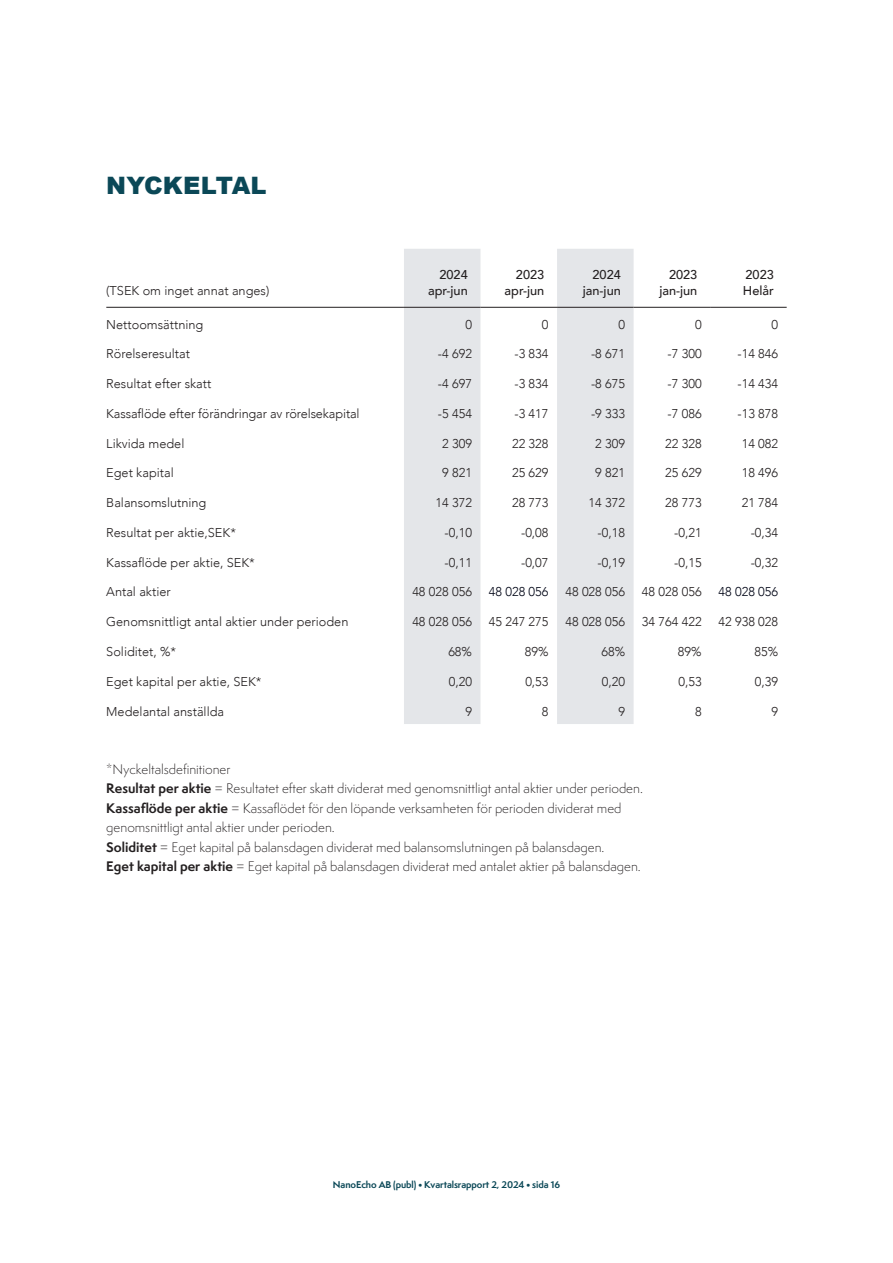
<style>
.page{position:relative;width:893px;height:1263px;background:#fff}
.page>*{position:absolute;margin:0;border:0;box-sizing:border-box;transform-origin:0 0}
.Rubrik{font:900 24px "Arial";letter-spacing:.01em;color:#0b4857}
.Cell_Regular{font:300 12.75px "Avenir";color:#231f20}
.Cell_Regular-2{font:300 12.75px "Semplicita Pro";color:#231f20}
.Sidhuvud_L{font:500 12.75px "Avenir";color:#231f20}
.Cell_Header{font:300 12.75px "Avenir";color:#231f20}
.Cell_Header-2{font:300 12.75px "Avenir";color:#000516}
.t1{font:700 9px "Semplicita Pro";letter-spacing:-.01em;color:#0b4857}
.s1{font-weight:700}
</style>
<div class="page">
<div style="left:404px;top:249px;width:76px;height:475px;background:#e4e6e9"></div>
<div style="left:557px;top:249px;width:77px;height:475px;background:#e4e6e9"></div>
<hr style="left:106px;top:307px;width:298px;height:1px;background:#231f20">
<hr style="left:404px;top:307px;width:76px;height:1px;background:#231f20">
<hr style="left:480px;top:307px;width:77px;height:1px;background:#231f20">
<hr style="left:557px;top:307px;width:77px;height:1px;background:#231f20">
<hr style="left:634px;top:307px;width:76px;height:1px;background:#231f20">
<hr style="left:710px;top:307px;width:77px;height:1px;background:#231f20">
<p class="Rubrik" style="left:106px;top:168px;width:162px">NYCKELTAL</p>
<p class="Cell_Regular" style="left:106px;top:283px;width:165px">(TSEK om inget annat anges)</p>
<p class="Sidhuvud_L" style="left:439px;top:264px;width:30px">2024</p>
<p class="Sidhuvud_L" style="left:428px;top:279px;width:41px">apr-jun</p>
<p class="Sidhuvud_L" style="left:516px;top:264px;width:30px">2023</p>
<p class="Sidhuvud_L" style="left:505px;top:279px;width:41px">apr-jun</p>
<p class="Sidhuvud_L" style="left:592px;top:264px;width:30px">2024</p>
<p class="Sidhuvud_L" style="left:583px;top:279px;width:40px">jan-jun</p>
<p class="Sidhuvud_L" style="left:669px;top:264px;width:30px">2023</p>
<p class="Sidhuvud_L" style="left:659px;top:279px;width:40px">jan-jun</p>
<p class="Sidhuvud_L" style="left:746px;top:264px;width:30px">2023</p>
<p class="Sidhuvud_L" style="left:743px;top:279px;width:32px">Helår</p>
<p class="Cell_Regular" style="left:106px;top:317px;width:99px">Nettoomsättning</p>
<p class="Cell_Regular" style="left:465px;top:317px;width:8px">0</p>
<p class="Cell_Regular" style="left:542px;top:317px;width:8px">0</p>
<p class="Cell_Regular" style="left:618px;top:317px;width:8px">0</p>
<p class="Cell_Regular" style="left:695px;top:317px;width:8px">0</p>
<p class="Cell_Regular" style="left:771px;top:317px;width:8px">0</p>
<p class="Cell_Regular" style="left:106px;top:346px;width:85px">Rörelseresultat</p>
<p class="Cell_Regular" style="left:438px;top:346px;width:36px">-4 692</p>
<p class="Cell_Regular" style="left:514px;top:346px;width:36px">-3 834</p>
<p class="Cell_Regular" style="left:591px;top:346px;width:36px">-8 671</p>
<p class="Cell_Regular" style="left:667px;top:346px;width:36px">-7 300</p>
<p class="Cell_Regular" style="left:737px;top:346px;width:42px">-14 846</p>
<p class="Cell_Regular" style="left:106px;top:376px;width:107px">Resultat efter skatt</p>
<p class="Cell_Regular" style="left:438px;top:376px;width:36px">-4 697</p>
<p class="Cell_Regular" style="left:514px;top:376px;width:36px">-3 834</p>
<p class="Cell_Regular" style="left:591px;top:376px;width:36px">-8 675</p>
<p class="Cell_Regular" style="left:667px;top:376px;width:36px">-7 300</p>
<p class="Cell_Regular" style="left:737px;top:376px;width:42px">-14 434</p>
<p class="Cell_Regular" style="left:106px;top:406px;width:255px">Kassaflöde efter förändringar av rörelsekapital</p>
<p class="Cell_Regular" style="left:438px;top:406px;width:36px">-5 454</p>
<p class="Cell_Regular" style="left:514px;top:406px;width:36px">-3 417</p>
<p class="Cell_Regular" style="left:591px;top:406px;width:36px">-9 333</p>
<p class="Cell_Regular" style="left:667px;top:406px;width:36px">-7 086</p>
<p class="Cell_Regular" style="left:737px;top:406px;width:42px">-13 878</p>
<p class="Cell_Regular" style="left:106px;top:436px;width:80px">Likvida medel</p>
<p class="Cell_Regular" style="left:442px;top:436px;width:31px">2 309</p>
<p class="Cell_Regular" style="left:512px;top:436px;width:38px">22 328</p>
<p class="Cell_Regular" style="left:595px;top:436px;width:31px">2 309</p>
<p class="Cell_Regular" style="left:665px;top:436px;width:38px">22 328</p>
<p class="Cell_Regular" style="left:742px;top:436px;width:38px">14 082</p>
<p class="Cell_Regular" style="left:106px;top:465px;width:69px">Eget kapital</p>
<p class="Cell_Regular" style="left:442px;top:465px;width:31px">9 821</p>
<p class="Cell_Regular" style="left:512px;top:465px;width:38px">25 629</p>
<p class="Cell_Regular" style="left:595px;top:465px;width:31px">9 821</p>
<p class="Cell_Regular" style="left:665px;top:465px;width:38px">25 629</p>
<p class="Cell_Regular" style="left:742px;top:465px;width:38px">18 496</p>
<p class="Cell_Regular" style="left:106px;top:495px;width:102px">Balansomslutning</p>
<p class="Cell_Regular" style="left:436px;top:495px;width:38px">14 372</p>
<p class="Cell_Regular" style="left:512px;top:495px;width:38px">28 773</p>
<p class="Cell_Regular" style="left:589px;top:495px;width:38px">14 372</p>
<p class="Cell_Regular" style="left:665px;top:495px;width:38px">28 773</p>
<p class="Cell_Regular" style="left:742px;top:495px;width:38px">21 784</p>
<p class="Cell_Regular" style="left:106px;top:525px;width:131px">Resultat per aktie,SEK*</p>
<p class="Cell_Regular" style="left:445px;top:525px;width:29px">-0,10</p>
<p class="Cell_Regular" style="left:521px;top:525px;width:29px">-0,08</p>
<p class="Cell_Regular" style="left:598px;top:525px;width:29px">-0,18</p>
<p class="Cell_Regular" style="left:674px;top:525px;width:29px">-0,21</p>
<p class="Cell_Regular" style="left:751px;top:525px;width:29px">-0,34</p>
<p class="Cell_Regular" style="left:106px;top:555px;width:150px">Kassaflöde per aktie, SEK*</p>
<p class="Cell_Regular" style="left:445px;top:555px;width:29px">-0,11</p>
<p class="Cell_Regular" style="left:521px;top:555px;width:29px">-0,07</p>
<p class="Cell_Regular" style="left:598px;top:555px;width:29px">-0,19</p>
<p class="Cell_Regular" style="left:674px;top:555px;width:29px">-0,15</p>
<p class="Cell_Regular" style="left:751px;top:555px;width:29px">-0,32</p>
<p class="Cell_Regular" style="left:106px;top:584px;width:66px">Antal aktier</p>
<p class="Cell_Header" style="left:412px;top:584px;width:61px">48 028 056</p>
<p class="Cell_Header-2" style="left:489px;top:584px;width:61px">48 028 056</p>
<p class="Cell_Header" style="left:565px;top:584px;width:61px">48 028 056</p>
<p class="Cell_Header" style="left:642px;top:584px;width:61px">48 028 056</p>
<p class="Cell_Header-2" style="left:718px;top:584px;width:61px">48 028 056</p>
<p class="Cell_Regular" style="left:106px;top:614px;width:244px">Genomsnittligt antal aktier under perioden</p>
<p class="Cell_Regular" style="left:412px;top:614px;width:61px">48 028 056</p>
<p class="Cell_Regular" style="left:489px;top:614px;width:61px">45 247 275</p>
<p class="Cell_Regular" style="left:565px;top:614px;width:61px">48 028 056</p>
<p class="Cell_Regular" style="left:642px;top:614px;width:61px">34 764 422</p>
<p class="Cell_Regular" style="left:718px;top:614px;width:61px">42 938 028</p>
<p class="Cell_Regular" style="left:106px;top:644px;width:71px">Soliditet, %*</p>
<p class="Cell_Regular" style="left:448px;top:644px;width:25px">68%</p>
<p class="Cell_Regular" style="left:525px;top:644px;width:25px">89%</p>
<p class="Cell_Regular" style="left:601px;top:644px;width:25px">68%</p>
<p class="Cell_Regular" style="left:678px;top:644px;width:25px">89%</p>
<p class="Cell_Regular" style="left:754px;top:644px;width:25px">85%</p>
<p class="Cell_Regular" style="left:106px;top:674px;width:157px">Eget kapital per aktie, SEK*</p>
<p class="Cell_Regular" style="left:449px;top:674px;width:25px">0,20</p>
<p class="Cell_Regular" style="left:525px;top:674px;width:25px">0,53</p>
<p class="Cell_Regular" style="left:602px;top:674px;width:25px">0,20</p>
<p class="Cell_Regular" style="left:678px;top:674px;width:25px">0,53</p>
<p class="Cell_Regular" style="left:755px;top:674px;width:25px">0,39</p>
<p class="Cell_Regular" style="left:106px;top:704px;width:119px">Medelantal anställda</p>
<p class="Cell_Regular" style="left:465px;top:704px;width:8px">9</p>
<p class="Cell_Regular" style="left:542px;top:704px;width:8px">8</p>
<p class="Cell_Regular" style="left:618px;top:704px;width:8px">9</p>
<p class="Cell_Regular" style="left:695px;top:704px;width:8px">8</p>
<p class="Cell_Regular" style="left:771px;top:704px;width:8px">9</p>
<p class="Cell_Regular-2" style="left:106px;top:760px;width:126px">*Nyckeltalsdefinitioner</p>
<p class="Cell_Regular-2" style="left:106px;top:780px;width:538px"><span class="s1">Resultat per aktie</span> = Resultatet efter skatt dividerat med genomsnittligt antal aktier under perioden.</p>
<p class="Cell_Regular-2" style="left:106px;top:799px;width:517px"><span class="s1">Kassaflöde per aktie</span> = Kassaflödet för den löpande verksamheten för perioden dividerat med</p>
<p class="Cell_Regular-2" style="left:106px;top:819px;width:230px">genomsnittligt antal aktier under perioden.</p>
<p class="Cell_Regular-2" style="left:106px;top:838px;width:500px"><span class="s1">Soliditet</span> = Eget kapital på balansdagen dividerat med balansomslutningen på balansdagen.</p>
<p class="Cell_Regular-2" style="left:106px;top:858px;width:536px"><span class="s1">Eget kapital per aktie</span> = Eget kapital på balansdagen dividerat med antalet aktier på balansdagen.</p>
<p class="t1" style="left:333px;top:1178px;width:229px">NanoEcho AB (publ) • Kvartalsrapport 2, 2024 • sida 16</p>
</div>
